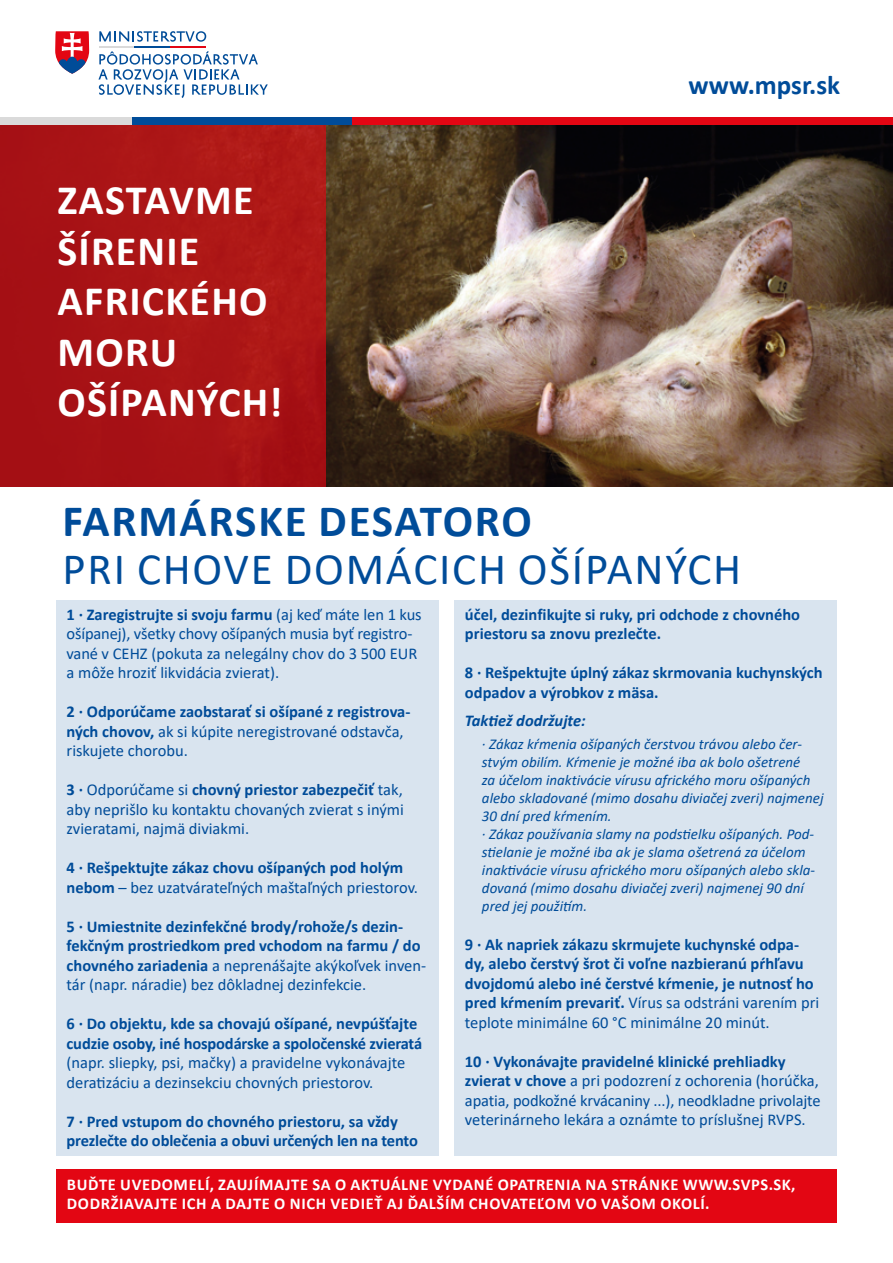
<style>
.page{position:relative;width:893px;height:1263px;background:#fff}
.page>*{position:absolute;margin:0;border:0;box-sizing:border-box;transform-origin:0 0}
.t1{font:45px "Calibri";letter-spacing:.04em;color:#004c99}
.t2{font:700 45px "Calibri";letter-spacing:.04em;color:#004c99}
.t3{font:700 42px/50.4px "Calibri";letter-spacing:.03em;color:#fff}
.t4{font:700 27px "Calibri";color:#004c99}
.t5{font:700 16.5px/19.5px "Calibri";color:#004c99}
.t6{font:16.5px/19.5px "Calibri";color:#004c99}
.t7{font:700 16.5px/19.8px "Calibri";letter-spacing:.04em;color:#fff}
.t8{font:italic 700 16.5px "Calibri";color:#004c99}
.t9{font:italic 15px/18px "Calibri";color:#004c99}
.s1{font-weight:700}
.s2{font-weight:400}
</style>
<div class="page">
<div style="left:56px;top:1169px;width:780px;height:53px;background:#e30613"></div>
<img style="left:325px;top:125px;width:568px;height:362px">
<div style="left:454px;top:601px;width:383px;height:555px;background:#d9e4ef"></div>
<div style="left:56px;top:601px;width:383px;height:555px;background:#d9e4ef"></div>
<svg style="left:99px;top:31px;width:107px;height:11px"></svg>
<svg style="left:98px;top:51px;width:170px;height:47px"></svg>
<hr style="left:99px;top:46px;width:36px;height:2px;background:#dadada">
<hr style="left:135px;top:46px;width:35px;height:2px;background:#004c98">
<hr style="left:170px;top:46px;width:36px;height:2px;background:#e30613">
<svg style="left:55px;top:31px;width:34px;height:43px"></svg>
<div style="left:0;top:124px;width:325px;height:363px;background:#a91416"></div>
<div style="left:0;top:117px;width:132px;height:8px;background:#dadada"></div>
<div style="left:132px;top:117px;width:222px;height:8px;background:#004c99"></div>
<div style="left:352px;top:117px;width:541px;height:8px;background:#e30613"></div>
<h2 class="t3" style="left:58px;top:175px;width:226px">ZASTAVME<br>ŠÍRENIE<br>AFRICKÉHO<br>MORU<br>OŠÍPANÝCH!</h2>
<h3 class="t4" style="left:689px;top:66px;width:153px">www.mpsr.sk</h3>
<h1 class="t2" style="left:63px;top:489px;width:471px">FARMÁRSKE DESATORO</h1>
<h1 class="t1" style="left:63px;top:537px;width:680px">PRI CHOVE DOMÁCICH OŠÍPANÝCH</h1>
<p class="t6" style="left:67px;top:604px;width:357px"><span class="s1">1 · Zaregistrujte si svoju farmu</span> (aj keď máte len 1 kus ošípanej), všetky chovy ošípaných musia byť registro&shy;vané v CEHZ (pokuta za nelegálny chov do 3 500 EUR a môže hroziť likvidácia zvierat).</p>
<p class="t5" style="left:67px;top:702px;width:345px">2 · Odporúčame zaobstarať si ošípané z registrova&shy;ných chovov, <span class="s2">ak si kúpite neregistrované odstavča, riskujete chorobu.</span></p>
<p class="t6" style="left:67px;top:779px;width:339px;text-align:justify"><span class="s1">3 ·</span> Odporúčame si <span class="s1">chovný priestor zabezpečiť</span> tak, aby neprišlo ku kontaktu chovaných zvierat s inými zvieratami, najmä diviakmi.</p>
<p class="t5" style="left:67px;top:858px;width:353px">4 · Rešpektujte zákaz chovu ošípaných pod holým nebom <span class="s2">– bez uzatvárateľných maštaľných priestorov.</span></p>
<p class="t5" style="left:67px;top:916px;width:361px">5 · Umiestnite dezinfekčné brody/rohože/s dezin&shy;fekčným prostriedkom pred vchodom na farmu / do chovného zariadenia <span class="s2">a neprenášajte akýkoľvek inven&shy;tár (napr. náradie) bez dôkladnej dezinfekcie.</span></p>
<p class="t5" style="left:67px;top:1014px;width:357px">6 · Do objektu, kde sa chovajú ošípané, nevpúšťajte cudzie osoby, iné hospodárske a spoločenské zvieratá</p>
<p class="t6" style="left:67px;top:1052px;width:340px">(napr. sliepky, psi, mačky) a pravidelne vykonávajte deratizáciu a dezinsekciu chovných priestorov.</p>
<p class="t5" style="left:67px;top:1111px;width:353px">7 · Pred vstupom do chovného priestoru, sa vždy prezlečte do oblečenia a obuvi určených len na tento</p>
<p class="t5" style="left:465px;top:604px;width:337px">účel, dezinfikujte si ruky, pri odchode z chovného priestoru sa znovu prezlečte.</p>
<p class="t5" style="left:465px;top:663px;width:359px">8 · Rešpektujte úplný zákaz skrmovania kuchynských odpadov a výrobkov z mäsa.</p>
<p class="t8" style="left:465px;top:709px;width:122px">Taktiež dodržujte:</p>
<p class="t9" style="left:482px;top:734px;width:343px">· Zákaz kŕmenia ošípaných čerstvou trávou alebo čer&shy;stvým obilím. Kŕmenie je možné iba ak bolo ošetrené<br>za účelom inaktivácie vírusu afrického moru ošípaných alebo skladované (mimo dosahu diviačej zveri) najmenej 30 dní pred kŕmením.<br>· Zákaz používania slamy na podstielku ošípaných. Pod&shy;stielanie je možné iba ak je slama ošetrená za účelom inaktivácie vírusu afrického moru ošípaných alebo skla&shy;dovaná (mimo dosahu diviačej zveri) najmenej 90 dní pred jej použitím.</p>
<p class="t5" style="left:465px;top:934px;width:356px">9 · Ak napriek zákazu skrmujete kuchynské odpa&shy;dy, alebo čerstvý šrot či voľne nazbieranú pŕhľavu dvojdomú alebo iné čerstvé kŕmenie, je nutnosť ho pred kŕmením prevariť. <span class="s2">Vírus sa odstráni varením pri teplote minimálne 60 °C minimálne 20 minút.</span></p>
<p class="t6" style="left:465px;top:1051px;width:357px"><span class="s1">10 · Vykonávajte pravidelné klinické prehliadky zvierat v chove</span> a pri podozrení z ochorenia (horúčka, apatia, podkožné krvácaniny ...), neodkladne privolajte veterinárneho lekára a oznámte to príslušnej RVPS.</p>
<p class="t7" style="left:67px;top:1174px;width:730px">BUĎTE UVEDOMELÍ, ZAUJÍMAJTE SA O AKTUÁLNE VYDANÉ OPATRENIA NA STRÁNKE WWW.SVPS.SK,<br>DODRŽIAVAJTE ICH A DAJTE O NICH VEDIEŤ AJ ĎALŠÍM CHOVATEĽOM VO VAŠOM OKOLÍ.</p>
</div>
